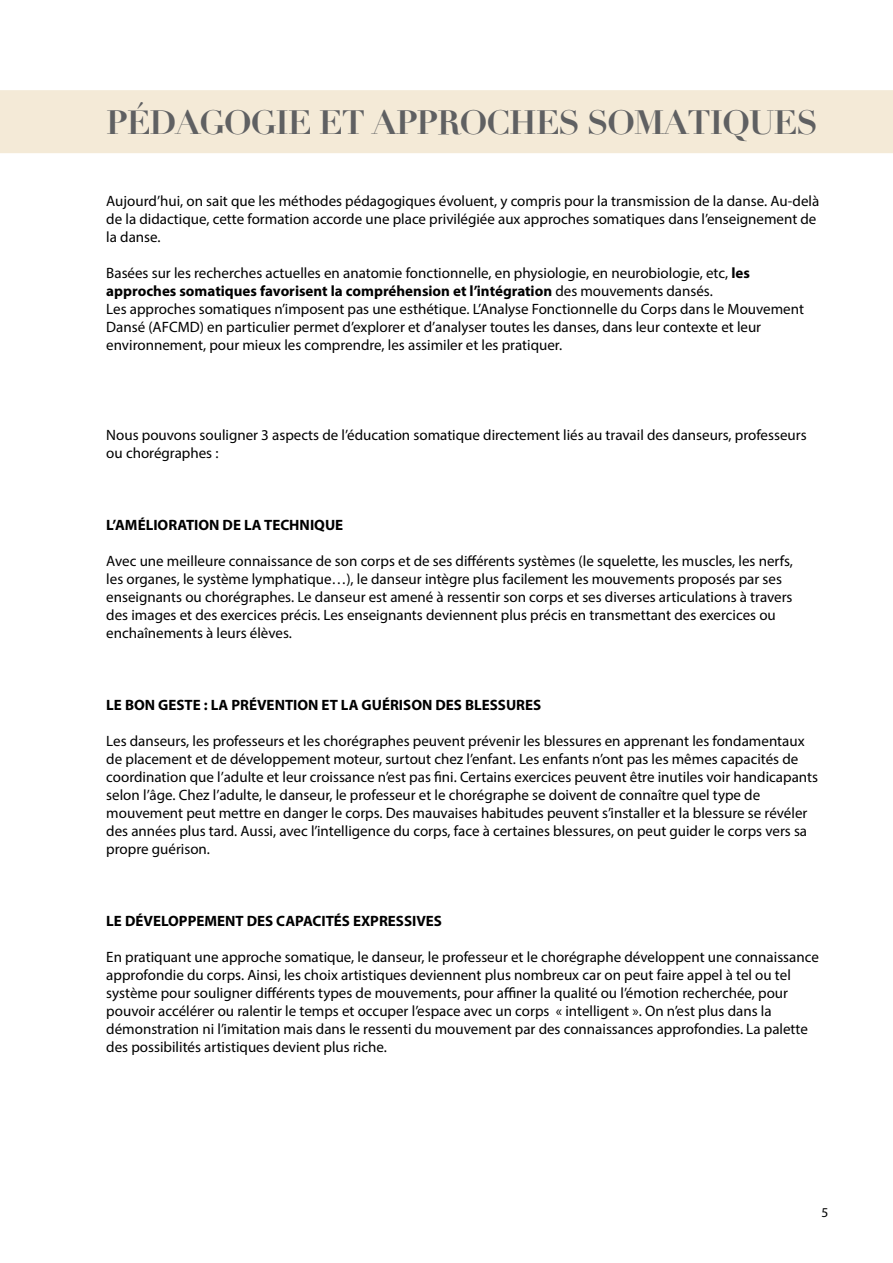
<style>
.page{position:relative;width:893px;height:1263px;background:#fff}
.page>*{position:absolute;margin:0;border:0;box-sizing:border-box;transform-origin:0 0}
.t1{font:700 33px "Didot";letter-spacing:-.03em;color:#5f6062}
.t2{font:15px/18px "Myriad Pro";color:#000}
.t3{font:700 15px "Myriad Pro";color:#000}
.t4{font:13.5px "Myriad Pro";color:#000}
.s1{font-weight:700}
</style>
<div class="page">
<div style="left:0;top:90px;width:893px;height:63px;background:#f4ead7"></div>
<h1 class="t1" style="left:106px;top:102px;width:713px">PÉDAGOGIE ET APPROCHES SOMATIQUES</h1>
<p class="t2" style="left:106px;top:192px;width:714px">Aujourd’hui, on sait que les méthodes pédagogiques évoluent, y compris pour la transmission de la danse. Au-delà de la didactique, cette formation accorde une place privilégiée aux approches somatiques dans l’enseignement de la danse.</p>
<p class="t2" style="left:106px;top:264px;width:699px">Basées sur les recherches actuelles en anatomie fonctionnelle, en physiologie, en neurobiologie, etc, <span class="s1">les approches somatiques favorisent la compréhension et l’intégration</span> des mouvements dansés.<br>Les approches somatiques n’imposent pas une esthétique. L’Analyse Fonctionnelle du Corps dans le Mouvement Dansé (AFCM</p>
<p class="t2" style="left:106px;top:318px;width:656px;text-indent:84px">D) en particulier permet d’explorer et d’analyser toutes les danses, dans leur contexte et leur environnement, pour mieux les comprendre, les assimiler et les pratiquer.</p>
<p class="t2" style="left:106px;top:426px;width:702px">Nous pouvons souligner 3 aspects de l’éducation somatique directement liés au travail des danseurs, professeurs ou chorégraphes :</p>
<p class="t3" style="left:106px;top:515px;width:19px">L’AMÉLIORATION</p>
<p class="t3" style="left:223px;top:515px;width:52px">DELATECHNIQUE</p>
<p class="t2" style="left:106px;top:552px;width:688px">Avec une meilleure connaissance de son corps et de ses différents systèmes (le squelette, les muscles, les nerfs, les organes, le système lymphatique…), le danseur intègre plus facilement les mouvements proposés par ses enseignants ou chorégraphes. Le danseur est amené à ressentir son corps et ses diverses articulations à travers des images et des exercices précis. Les enseignants deviennent plus précis en transmettant des exercices ou enchaînements à leurs élèves.</p>
<p class="t3" style="left:106px;top:695px;width:30px">LE BON</p>
<p class="t3" style="left:158px;top:695px;width:92px">GESTE : LA PRÉVENTION</p>
<p class="t3" style="left:322px;top:695px;width:49px">ETLAGUÉRI</p>
<p class="t3" style="left:403px;top:695px;width:139px">SON DES BLESSURES</p>
<p class="t2" style="left:106px;top:732px;width:713px">Les danseurs, les professeurs et les chorégraphes peuvent prévenir les blessures en apprenant les fondamentaux de placement et de développement moteur, surtout chez l’enfant. Les enfants n’ont pas les mêmes capacités de coordination que l’adulte et leur croissance n’est pas fini. Certains exercices peuvent être inutiles voir handicapants selon l’âge. Chez l’adulte, le danseur, le professeur et le chorégraphe se doivent de connaître quel type de mouvement peut mettre en danger le corps. Des mauvaises habitudes peuvent s’installer et la blessure se révéler des années plus tard. Aussi, avec l’intelligence du corps, face à certaines blessures, on peut guider le corps vers sa propre guérison.</p>
<p class="t3" style="left:106px;top:911px;width:39px">LE DÉVELO</p>
<p class="t3" style="left:179px;top:911px;width:28px">PPEMENT</p>
<p class="t3" style="left:247px;top:911px;width:65px">DES CAPACITÉ</p>
<p class="t3" style="left:342px;top:911px;width:102px">S EXPRESSIVES</p>
<p class="t2" style="left:106px;top:948px;width:714px">En pratiquant une approche somatique, le danseur, le professeur et le chorégraphe développent une connaissance approfondie du corps. Ainsi, les choix artistiques deviennent plus nombreux car on peut faire appel à tel ou tel système pour souligner différents types de mouvements, pour affiner la qualité ou l’émotion recherchée, pour pouvoir accélérer ou ralentir le temps et occuper l’espace avec un corps « intelligent ». On n’est plus dans la démonstration ni l’imitation mais dans le ressenti du mouvement par des connaissances approfondies. La palette des possibilités artistiques devient plus riche.</p>
<p class="t4" style="left:821px;top:1204px;width:8px">5</p>
</div>
